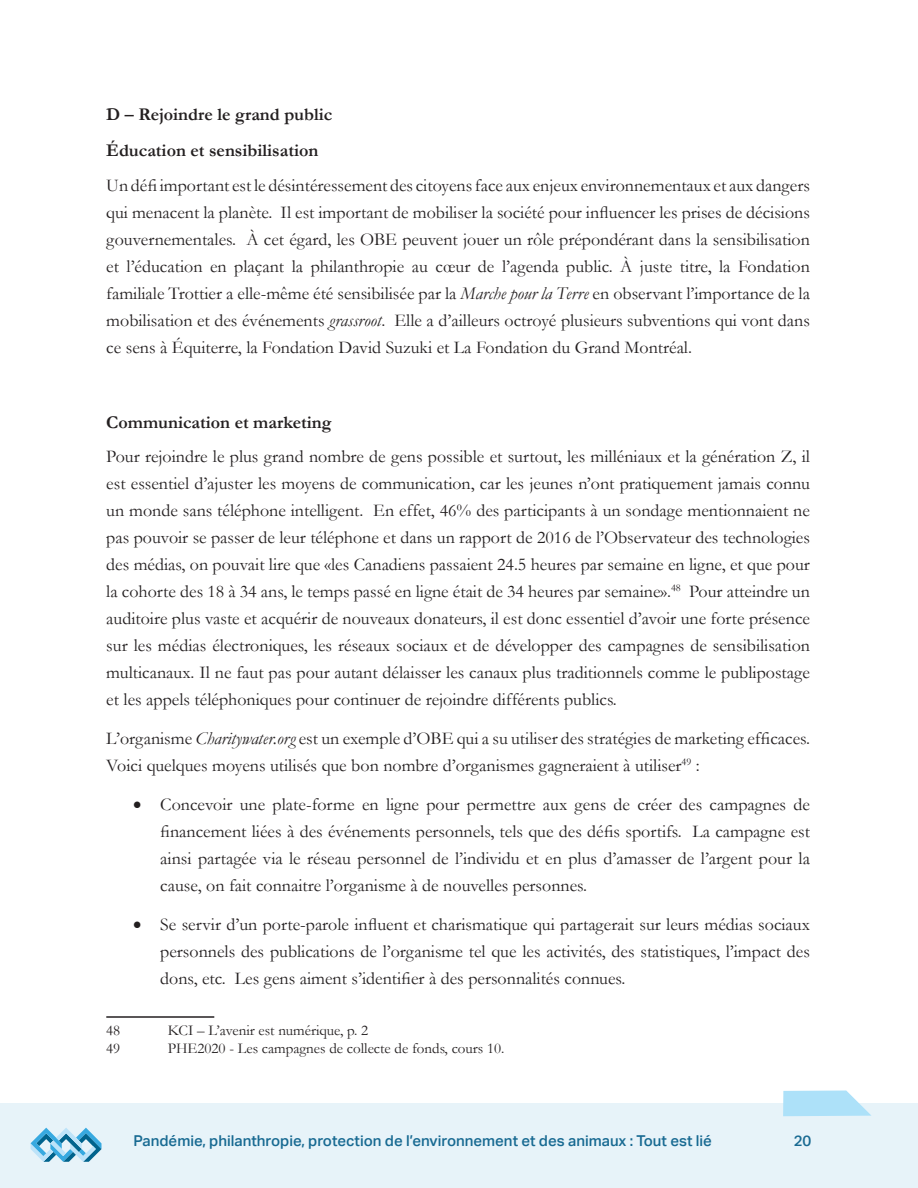
<style>
.page{position:relative;width:918px;height:1188px;background:#fff}
.page>*{position:absolute;margin:0;border:0;box-sizing:border-box;transform-origin:0 0}
.t1{font:18px/27px "Garamond";color:#231f20;text-align:justify}
.t2{font:700 18px/36.6px "Garamond";color:#231f20}
.t3{font:15px "Garamond";color:#231f20}
.t4{font:500 15px "Aktiv Grotesk";color:#186a92}
.s1{font-style:italic}
</style>
<div class="page">
<div style="left:0;top:1103px;width:918px;height:85px;background:#e7f3f9"></div>
<svg style="left:31px;top:1128px;width:71px;height:34px"></svg>
<svg style="left:783px;top:1090px;width:88px;height:26px;background:#b9e5f9"></svg>
<hr style="left:106px;top:1016px;width:108px;height:2px;background:#231f20">
<p class="t2" style="left:106px;top:97px;width:228px">D – Rejoindre le grand public<br>Éducation et sensibilisation</p>
<p class="t1" style="left:106px;top:171px;width:705px">Un défi important est le désintéressement des citoyens face aux enjeux environnementaux et aux dangers qui menacent la planète. Il est important de mobiliser la société pour influencer les prises de décisions gouvernementales. À cet égard, les OBE peuvent jouer un rôle prépondérant dans la sensibilisation et l’éducation en plaçant la philanthropie au cœur de l’agenda public. À juste titre, la Fondation familiale Trottier a elle-même été sensibilisée par la <span class="s1">Marche pour la Terre</span> en observant l’importance de la mobilisation et des événements <span class="s1">grassroot</span>. Elle a d’ailleurs octroyé plusieurs subventions qui vont dans ce sens à Équiterre, la Fondation David Suzuki et La Fondation du Grand Montréal.</p>
<p class="t2" style="left:106px;top:405px;width:227px">Communication et marketing</p>
<p class="t1" style="left:106px;top:445px;width:705px">Pour rejoindre le plus grand nombre de gens possible et surtout, les milléniaux et la génération Z, il est essentiel d’ajuster les moyens de communication, car les jeunes n’ont pratiquement jamais connu un monde sans téléphone intelligent. En effet, 46% des participants à un sondage mentionnaient ne pas pouvoir se passer de leur téléphone et dans un rapport de 2016 de l’Observateur des technologies des médias, on pouvait lire que «les Canadiens passaient 24.5 heures par semaine en ligne, et que pour la cohorte des 18 à 34 ans, le temps passé en ligne était de 34 heures par semaine».<sup>48</sup> Pour atteindre un auditoire plus vaste et acquérir de nouveaux donateurs, il est donc essentiel d’avoir une forte présence sur les médias électroniques, les réseaux sociaux et de développer des campagnes de sensibilisation multicanaux. Il ne faut pas pour autant délaisser les canaux plus traditionnels comme le publipostage et les appels téléphoniques pour continuer de rejoindre différents publics.</p>
<p class="t1" style="left:106px;top:727px;width:705px">L’organisme <span class="s1">Charitywater.org</span> est un exemple d’OBE qui a su utiliser des stratégies de marketing efficaces.<br>Voici quelques moyens utilisés que bon nombre d’organismes gagneraient à utiliser<sup>49</sup> :</p>
<p class="t1" style="left:160px;top:793px;width:651px;text-indent:-27px">• Concevoir une plate-forme en ligne pour permettre aux gens de créer des campagnes de financement liées à des événements personnels, tels que des défis sportifs. La campagne est ainsi partagée via le réseau personnel de l’individu et en plus d’amasser de l’argent pour la cause, on fait connaitre l’organisme à de nouvelles personnes.</p>
<p class="t1" style="left:160px;top:910px;width:651px;text-indent:-27px">• Se servir d’un porte-parole influent et charismatique qui partagerait sur leurs médias sociaux personnels des publications de l’organisme tel que les activités, des statistiques, l’impact des dons, etc. Les gens aiment s’identifier à des personnalités connues.</p>
<p class="t3" style="left:106px;top:1020px;width:16px">48</p>
<p class="t3" style="left:168px;top:1025px;width:202px">KCI – L’avenir est numérique, p. 2</p>
<p class="t3" style="left:106px;top:1043px;width:16px">49</p>
<p class="t3" style="left:168px;top:1043px;width:338px">PHE2020 - Les campagnes de collecte de fonds, cours 10.</p>
<p class="t4" style="left:134px;top:1135px;width:580px">Pandémie, philanthropie, protection de l’environnement et des animaux : Tout est lié</p>
<p class="t4" style="left:794px;top:1135px;width:19px">20</p>
</div>
